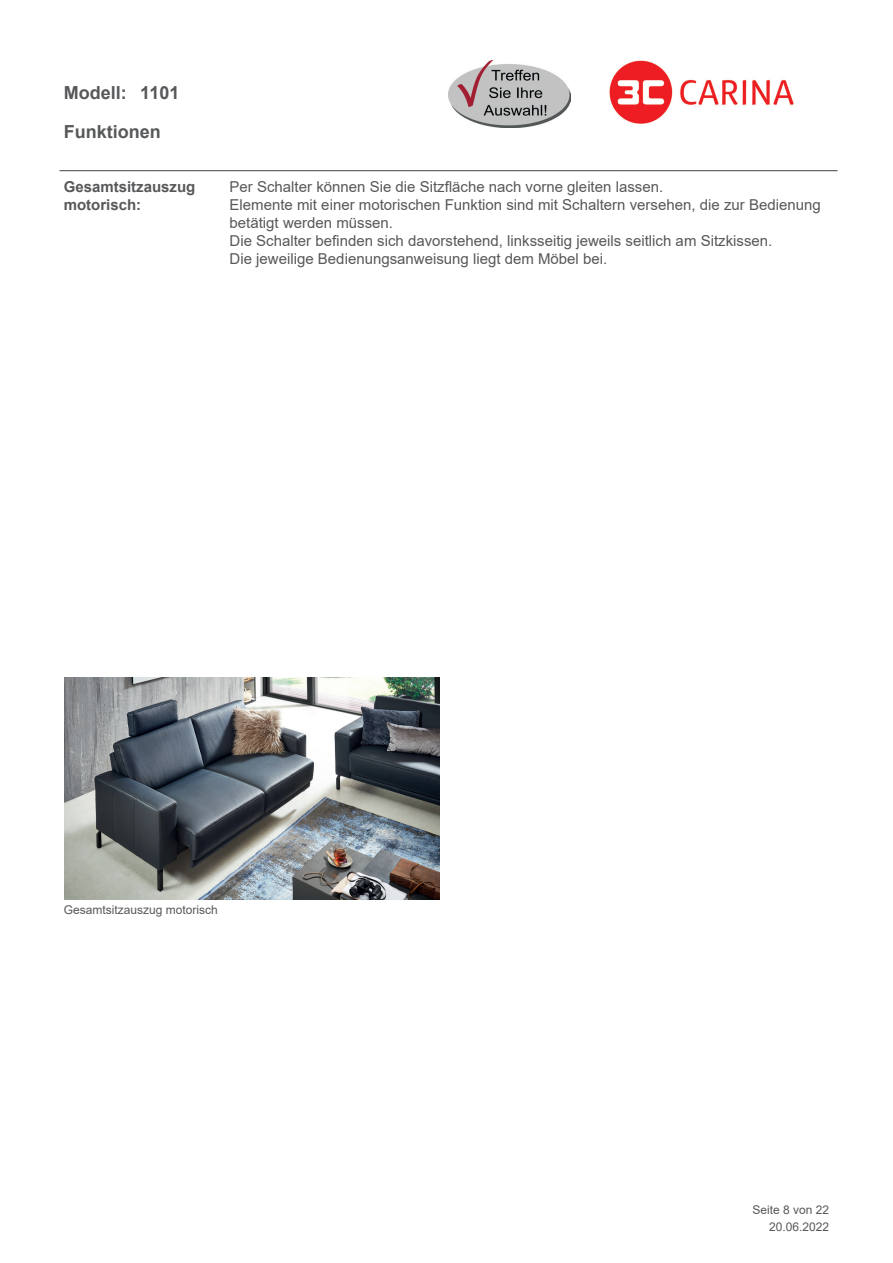
<style>
.page{position:relative;width:893px;height:1263px;background:#fff}
.page>*{position:absolute;margin:0;border:0;box-sizing:border-box;transform-origin:0 0}
.t1{font:700 18px "Arial";color:#57585a}
.t2{font:15px/18px "Arial";color:#57585a}
.t3{font:700 15px/18px "Arial";color:#57585a}
.t4{font:12px/17px "Arial";color:#57585a;text-align:right}
</style>
<div class="page">
<hr style="left:60px;top:170px;width:777px;height:1px;background:#57585a">
<img style="left:64px;top:677px;width:376px;height:222px">
<img style="left:610px;top:60px;width:183px;height:63px">
<img style="left:448px;top:60px;width:122px;height:68px">
<p class="t1" style="left:64px;top:80px;width:64px">Modell:</p>
<p class="t1" style="left:140px;top:80px;width:41px">1101</p>
<p class="t1" style="left:64px;top:119px;width:99px">Funktionen</p>
<p class="t3" style="left:64px;top:177px;width:133px">Gesamtsitzauszug motorisch:</p>
<p class="t2" style="left:230px;top:177px;width:593px">Per Schalter können Sie die Sitzfläche nach vorne gleiten lassen.<br>Elemente mit einer motorischen Funktion sind mit Schaltern versehen, die zur Bedienung betätigt werden müssen.<br>Die Schalter befinden sich davorstehend, linksseitig jeweils seitlich am Sitzkissen.<br>Die jeweilige Bedienungsanweisung liegt dem Möbel bei.</p>
<p class="t4" style="left:64px;top:902px;width:156px">Gesamtsitzauszug motorisch</p>
<p class="t4" style="left:752px;top:1201px;width:78px">Seite 8 von 22<br>20.06.2022</p>
</div>
